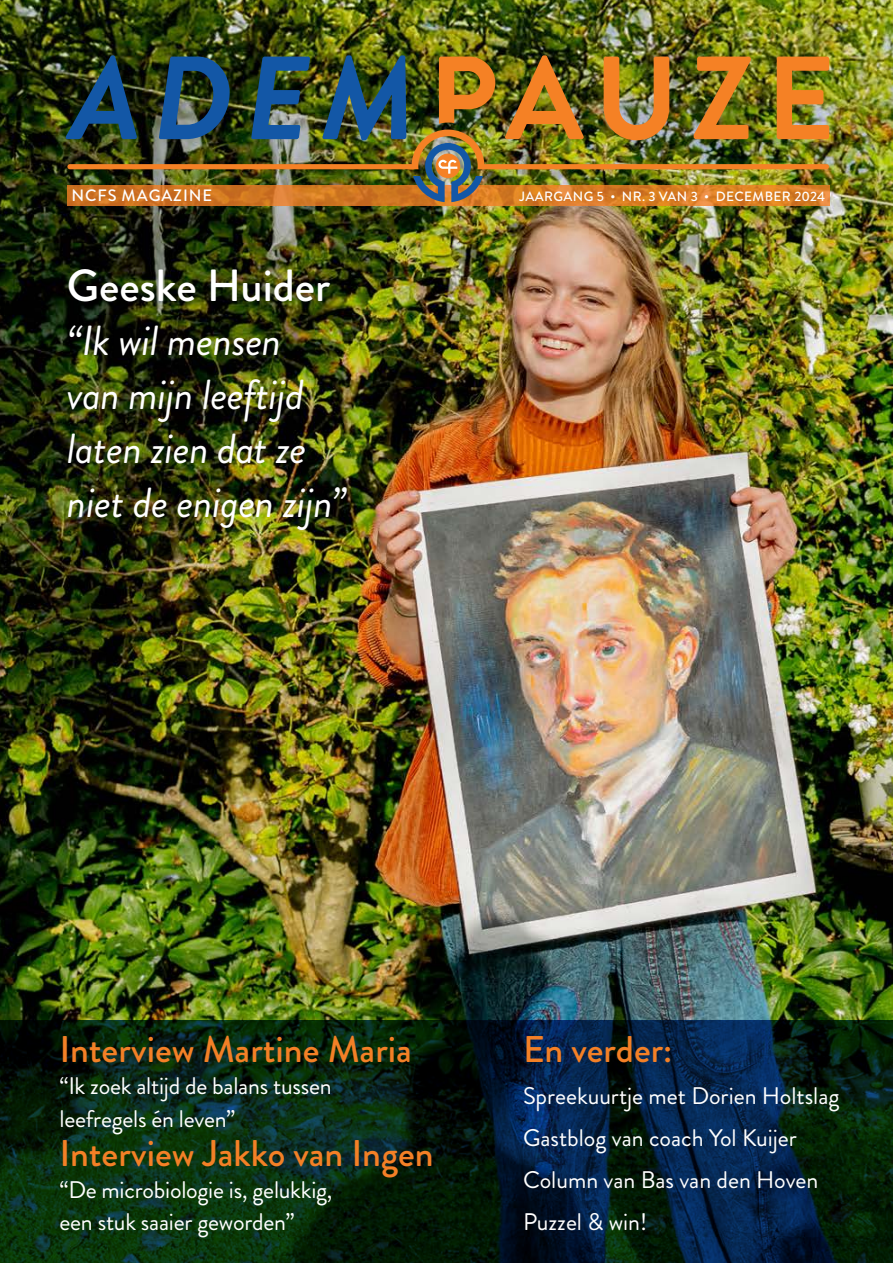
<style>
.page{position:relative;width:893px;height:1263px;background:#fff}
.page>*{position:absolute;margin:0;border:0;box-sizing:border-box;transform-origin:0 0}
.t1{font:500 45px "Brandon Grotesque";color:#fff}
.t2{font:italic 42px/54px "Brandon Grotesque";letter-spacing:-.01em;color:#fff}
.t3{font:500 37.05px "Brandon Grotesque";color:#f48026}
.t4{font:24px/42px "Brandon Grotesque";letter-spacing:-.01em;color:#fff}
.t5{font:500 16.5px "Brandon Grotesque";letter-spacing:.055em;color:#fff}
.t6{font:500 13.5px "Brandon Grotesque";letter-spacing:.03em;color:#fff}
</style>
<div class="page">
<img style="left:0;top:0;width:893px;height:1020px">
<svg style="left:0;top:1020px;width:893px;height:243px;background:#06241f"></svg>
<svg style="left:67px;top:186px;width:762px;height:20px;background:#d47924"></svg>
<img style="left:412px;top:130px;width:72px;height:72px">
<div style="left:67px;top:164px;width:349px;height:5px;background:#f58125;border-radius:3px"></div>
<div style="left:480px;top:164px;width:349px;height:5px;background:#f58125;border-radius:3px"></div>
<img style="left:65px;top:55px;width:72px;height:84px">
<img style="left:159px;top:57px;width:71px;height:82px">
<img style="left:251px;top:57px;width:59px;height:82px">
<img style="left:322px;top:55px;width:84px;height:85px">
<img style="left:439px;top:57px;width:56px;height:67px">
<img style="left:505px;top:55px;width:79px;height:84px">
<img style="left:604px;top:57px;width:65px;height:83px">
<img style="left:694px;top:57px;width:57px;height:82px">
<img style="left:777px;top:57px;width:52px;height:82px">
<p class="t5" style="left:71px;top:190px;width:142px">NCFS MAGAZINE</p>
<p class="t6" style="left:519px;top:192px;width:307px">JAARGANG 5 • NR. 3 VAN 3 • DECEMBER 2024</p>
<h1 class="t1" style="left:67px;top:269px;width:265px">Geeske Huider</h1>
<h2 class="t2" style="left:67px;top:319px;width:281px">“Ik wil mensen<br>van mijn leeftijd laten zien dat ze niet de enigen zijn”</h2>
<h3 class="t3" style="left:60px;top:1036px;width:354px">Interview Martine Maria</h3>
<p class="t4" style="left:60px;top:1073px;width:274px;line-height:32.2px">“Ik zoek altijd de balans tussen leefregels én leven”</p>
<h3 class="t3" style="left:60px;top:1139px;width:376px">Interview Jakko van Ingen</h3>
<p class="t4" style="left:60px;top:1176px;width:274px;line-height:32.2px">“De microbiologie is, gelukkig, een stuk saaier geworden”</p>
<h3 class="t3" style="left:523px;top:1036px;width:151px">En verder:</h3>
<p class="t4" style="left:523px;top:1078px;width:318px">Spreekuurtje met Dorien Holtslag<br>Gastblog van coach Yol Kuijer<br>Column van Bas van den Hoven<br>Puzzel &amp; win!</p>
</div>
